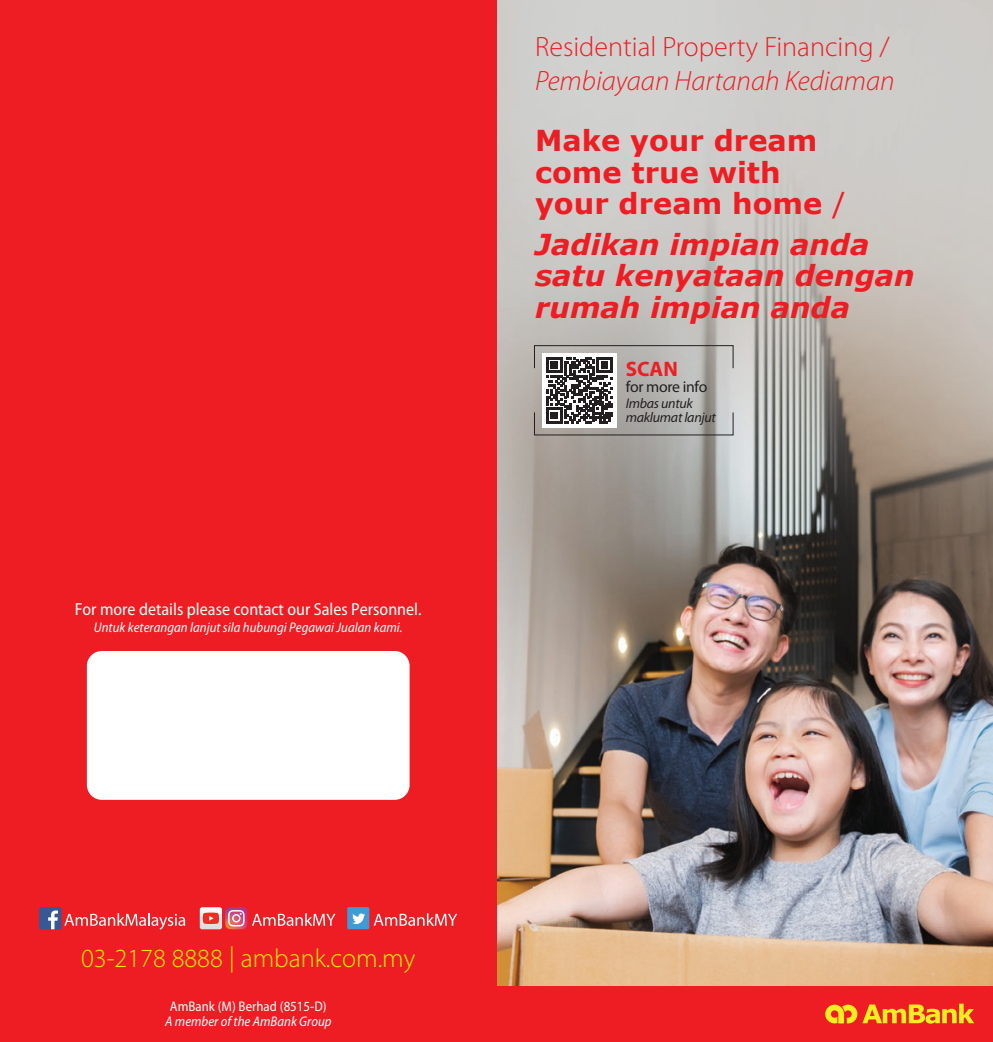
<style>
.page{position:relative;width:993px;height:1042px;background:#fff}
.page>*{position:absolute;margin:0;border:0;box-sizing:border-box;transform-origin:0 0}
.t1{font:italic 700 28.88px/31.5px "Verdana";color:#ee1d23}
.t2{font:700 28.88px/31.5px "Verdana";color:#ee1d23}
.t3{font:300 28px "Myriad Pro";color:#ee1d23}
.t4{font:italic 300 28px "Myriad Pro";color:#ee1d23}
.t5{font:300 26.25px "Myriad Pro";color:#fff101}
.t6{font:700 21px "Myriad Pro";color:#ee1d23}
.t7{font:semi-condensed 17.5px "Myriad Pro";color:#fff}
.t8{font:15.75px "Myriad Pro";letter-spacing:-.02em;color:#231f20}
.t9{font:italic semi-condensed 14px "Myriad Pro";color:#fff}
.t10{font:italic 14px/14px "Myriad Pro";letter-spacing:-.02em;color:#231f20}
.t11{font:semi-condensed 14px "Myriad Pro";color:#fff}
.s1{font-weight:400}
</style>
<div class="page">
<img style="left:496px;top:0;width:496px;height:986px">
<div style="left:0;top:0;width:496px;height:1042px;background:#ee1d23"></div>
<div style="left:39px;top:907px;width:22px;height:22px;background:#355897"></div>
<svg style="left:48px;top:910px;width:10px;height:19px"></svg>
<svg style="left:64px;top:913px;width:121px;height:16px"></svg>
<div style="left:347px;top:907px;width:22px;height:22px;background:#3f9bd5;border-radius:2px"></div>
<svg style="left:352px;top:913px;width:13px;height:11px"></svg>
<svg style="left:373px;top:913px;width:84px;height:13px"></svg>
<svg style="left:200px;top:907px;width:135px;height:22px"></svg>
<div style="left:495px;top:986px;width:497px;height:56px;background:#ee1d23"></div>
<svg style="left:825px;top:1003px;width:148px;height:20px"></svg>
<div style="left:534px;top:345px;width:199px;height:24px;border:1px solid #231f20"></div>
<div style="left:542px;top:353px;width:74px;height:74px;background:#fff"></div>
<svg style="left:546px;top:357px;width:66px;height:66px"></svg>
<div style="left:87px;top:651px;width:322px;height:149px;background:#fff;border-radius:15px"></div>
<p class="t7" style="left:75px;top:598px;width:348px">For more details please contact our Sales Personnel.</p>
<p class="t9" style="left:94px;top:618px;width:310px">Untuk keterangan lanjut sila hubungi Pegawai Jualan kami.</p>
<h2 class="t3" style="left:535px;top:30px;width:356px">Residential Property Financing /</h2>
<h2 class="t4" style="left:535px;top:63px;width:361px">Pembiayaan Hartanah Kediaman</h2>
<h1 class="t2" style="left:535px;top:125px;width:312px">Make your dream come true with your dream home <span class="s1">/</span></h1>
<h1 class="t1" style="left:535px;top:229px;width:381px">Jadikan impian anda satu kenyataan dengan rumah impian anda</h1>
<h3 class="t6" style="left:625px;top:356px;width:54px">SCAN</h3>
<p class="t8" style="left:625px;top:377px;width:83px">for more info</p>
<p class="t10" style="left:625px;top:396px;width:92px">Imbas untuk maklumat lanjut</p>
<h3 class="t5" style="left:81px;top:943px;width:335px">03-2178 8888 | ambank.com.my</h3>
<p class="t11" style="left:170px;top:997px;width:158px">AmBank (M) Berhad (8515-D)</p>
<p class="t9" style="left:165px;top:1012px;width:168px">A member of the AmBank Group</p>
</div>
